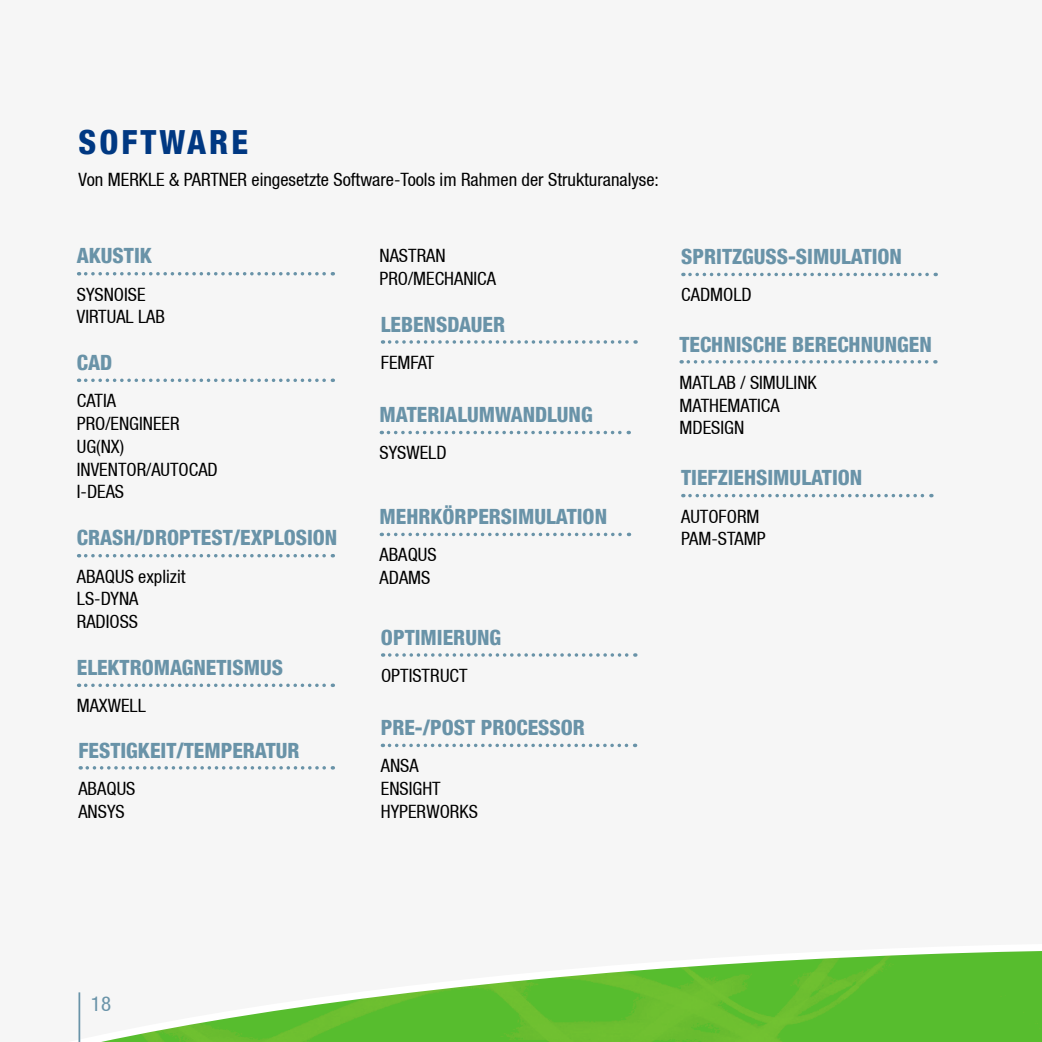
<style>
.page{position:relative;width:1042px;height:1042px;background:#f6f6f6}
.page>*{position:absolute;margin:0;border:0;box-sizing:border-box;transform-origin:0 0}
.t1{font:800 condensed 33.25px "Helvetica 87";letter-spacing:.09em;color:#003882}
.t2{font:800 condensed 21px "Helvetica 87";color:#6993a8}
.t3{font:condensed 21px "Helvetica 57";color:#6993a8}
.t4{font:condensed 18.38px/22.8px "Helvetica 57";color:#000}
</style>
<div class="page">
<svg style="left:80px;top:951px;width:961px;height:91px"></svg>
<hr style="left:78px;top:992px;width:2px;height:50px;background:#6993a8">
<svg style="left:86px;top:378px;width:247px;height:4px"></svg>
<svg style="left:87px;top:766px;width:246px;height:3px"></svg>
<svg style="left:690px;top:494px;width:242px;height:3px"></svg>
<svg style="left:388px;top:533px;width:241px;height:3px"></svg>
<svg style="left:388px;top:431px;width:241px;height:3px"></svg>
<svg style="left:688px;top:360px;width:248px;height:3px"></svg>
<svg style="left:389px;top:340px;width:247px;height:4px"></svg>
<svg style="left:86px;top:554px;width:247px;height:3px"></svg>
<svg style="left:86px;top:683px;width:247px;height:4px"></svg>
<svg style="left:690px;top:273px;width:246px;height:3px"></svg>
<svg style="left:390px;top:653px;width:246px;height:4px"></svg>
<hr style="left:1041px;top:700px;width:1px;height:342px;background:#6993a8">
<svg style="left:86px;top:272px;width:247px;height:3px"></svg>
<svg style="left:389px;top:743px;width:246px;height:4px"></svg>
<h1 class="t1" style="left:79px;top:122px;width:171px">SOFTWARE</h1>
<p class="t4" style="left:79px;top:168px;width:582px">Von MERKLE &amp; PARTNER eingesetzte Software-Tools im Rahmen der Strukturanalyse:</p>
<p class="t2" style="left:77px;top:243px;width:77px">AKUSTIK</p>
<p class="t4" style="left:77px;top:283px;width:90px">SYSNOISE<br>VIRTUAL LAB</p>
<p class="t2" style="left:77px;top:349px;width:37px">CAD</p>
<p class="t4" style="left:77px;top:389px;width:142px">CATIA<br>PRO/ENGINEER<br>UG(NX)<br>INVENTOR/AUTOCAD<br>I-DEAS</p>
<p class="t2" style="left:77px;top:525px;width:262px">CRASH/DROPTEST/EXPLOSION</p>
<p class="t4" style="left:77px;top:565px;width:110px">ABAQUS explizit<br>LS-DYNA<br>RADIOSS</p>
<p class="t2" style="left:77px;top:654px;width:208px">ELEKTROMAGNETISMUS</p>
<p class="t4" style="left:77px;top:694px;width:71px">MAXWELL</p>
<p class="t2" style="left:78px;top:737px;width:223px">FESTIGKEIT/TEMPERATUR</p>
<p class="t4" style="left:78px;top:777px;width:59px">ABAQUS<br>ANSYS</p>
<p class="t4" style="left:379px;top:244px;width:118px">NASTRAN<br>PRO/MECHANICA</p>
<p class="t2" style="left:381px;top:311px;width:126px">LEBENSDAUER</p>
<p class="t4" style="left:381px;top:351px;width:55px">FEMFAT</p>
<p class="t2" style="left:379px;top:402px;width:215px">MATERIALUMWANDLUNG</p>
<p class="t4" style="left:379px;top:441px;width:69px">SYSWELD</p>
<p class="t2" style="left:379px;top:504px;width:229px">MEHRKÖRPERSIMULATION</p>
<p class="t4" style="left:379px;top:543px;width:59px">ABAQUS<br>ADAMS</p>
<p class="t2" style="left:381px;top:624px;width:122px">OPTIMIERUNG</p>
<p class="t4" style="left:381px;top:664px;width:88px">OPTISTRUCT</p>
<p class="t2" style="left:381px;top:714px;width:206px">PRE-/POST PROCESSOR</p>
<p class="t4" style="left:381px;top:754px;width:99px">ANSA<br>ENSIGHT<br>HYPERWORKS</p>
<p class="t2" style="left:681px;top:244px;width:222px">SPRITZGUSS-SIMULATION</p>
<p class="t4" style="left:681px;top:283px;width:72px">CADMOLD</p>
<p class="t2" style="left:679px;top:331px;width:254px">TECHNISCHE BERECHNUNGEN</p>
<p class="t4" style="left:679px;top:371px;width:139px">MATLAB / SIMULINK<br>MATHEMATICA<br>MDESIGN</p>
<p class="t2" style="left:681px;top:465px;width:183px">TIEFZIEHSIMULATION</p>
<p class="t4" style="left:681px;top:504px;width:86px">AUTOFORM<br>PAM-STAMP</p>
<p class="t3" style="left:91px;top:991px;width:22px">18</p>
</div>
